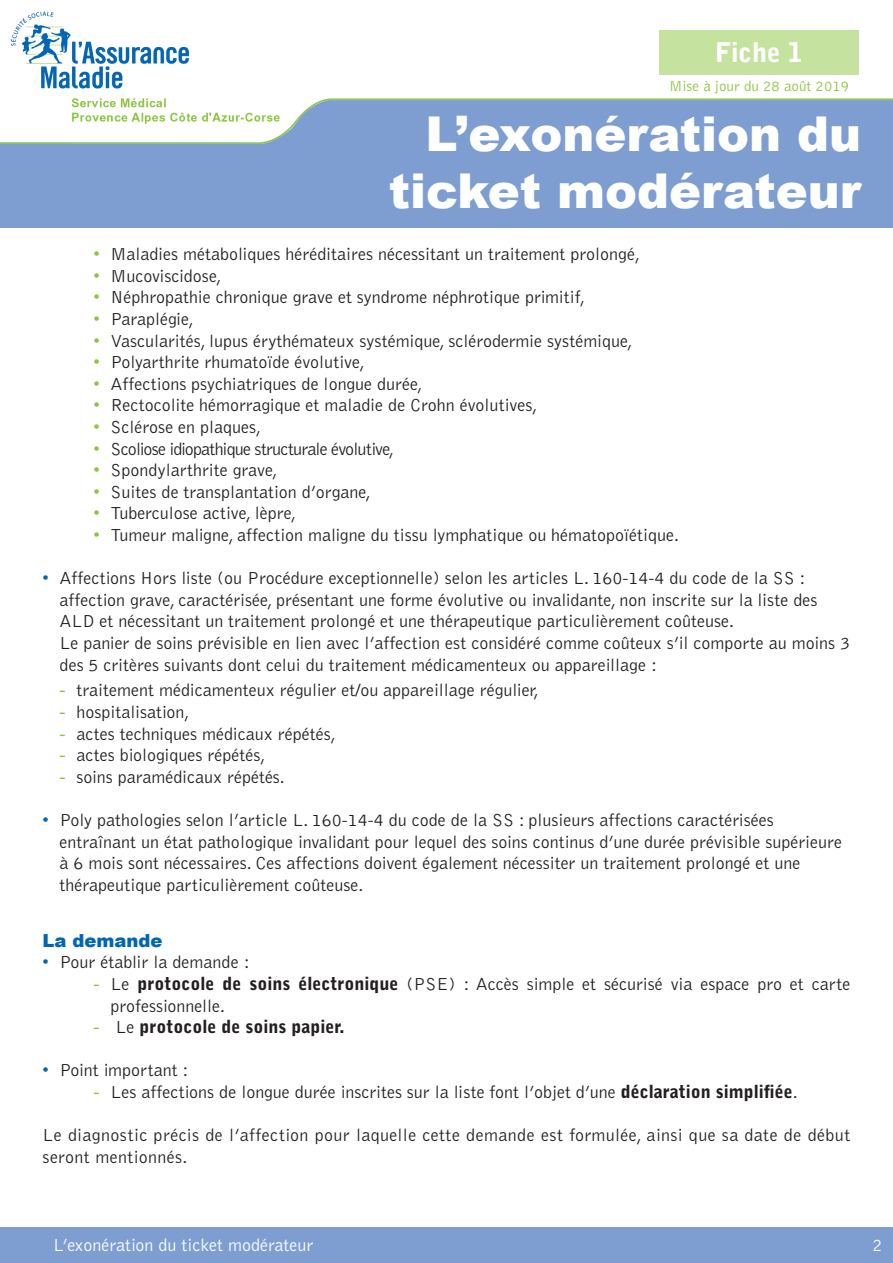
<style>
.page{position:relative;width:893px;height:1263px;background:#fff}
.page>*{position:absolute;margin:0;border:0;box-sizing:border-box;transform-origin:0 0}
.Titre{font:900 48px "Arial";color:#fff}
.t1{font:900 27px "Bell Gothic";color:#fff}
.t2{font:300 18px/21.6px "Bell Gothic";color:#231f20}
.t3{font:300 18px/21.6px "Bell Gothic";letter-spacing:.02em;color:#231f20}
.t4{font:300 18px "Bell Gothic";letter-spacing:-.045em;color:#231f20}
.Titre-2{font:300 18px "Bell Gothic";color:#fff}
.t5{font:900 18px "Bell Gothic";color:#231f20}
.t6{font:900 18px "Arial";color:#0166b3}
.t7{font:300 15px "Bell Gothic";color:#8bc63e}
.s1{font-family:"Arial";font-weight:400;color:#8bc63e}
.s2{font-family:"Arial";font-weight:400;color:#0166b3}
.s3{font-weight:900}
.s4{font-weight:300}
</style>
<div class="page">
<div style="left:0;top:1227px;width:893px;height:36px;background:#7e9ed2"></div>
<div style="left:0;top:97px;width:893px;height:131px;background:#7e9ed2"></div>
<img style="left:0;top:11px;width:893px;height:133px">
<div style="left:659px;top:30px;width:200px;height:45px;background:#c5e29e"></div>
<h2 class="t1" style="left:715px;top:37px;width:89px">Fiche 1</h2>
<p class="t7" style="left:669px;top:78px;width:181px">Mise à jour du 28 août 2019</p>
<p class="Titre" style="left:425px;top:99px;width:437px">L’exonération du</p>
<p class="Titre" style="left:389px;top:156px;width:474px">ticket modérateur</p>
<p class="t2" style="left:94px;top:244px;width:548px"><span class="s1">•</span> Maladies métaboliques héréditaires nécessitant un traitement prolongé,</p>
<p class="t2" style="left:94px;top:265px;width:130px"><span class="s1">•</span> Mucoviscidose,</p>
<p class="t2" style="left:94px;top:287px;width:493px"><span class="s1">•</span> Néphropathie chronique grave et syndrome néphrotique primitif,</p>
<p class="t2" style="left:94px;top:309px;width:102px"><span class="s1">•</span> Paraplégie,</p>
<p class="t2" style="left:94px;top:330px;width:541px"><span class="s1">•</span> Vascularités, lupus érythémateux systémique, sclérodermie systémique,</p>
<p class="t2" style="left:94px;top:352px;width:273px"><span class="s1">•</span> Polyarthrite rhumatoïde évolutive,</p>
<p class="t2" style="left:94px;top:373px;width:330px"><span class="s1">•</span> Affections psychiatriques de longue durée,</p>
<p class="t2" style="left:94px;top:395px;width:445px"><span class="s1">•</span> Rectocolite hémorragique et maladie de Crohn évolutives,</p>
<p class="t2" style="left:94px;top:417px;width:169px"><span class="s1">•</span> Sclérose en plaques,</p>
<p class="t4" style="left:94px;top:439px;width:302px"><span class="s1">•</span> Scoliose idiopathique structurale évolutive,</p>
<p class="t2" style="left:94px;top:460px;width:186px"><span class="s1">•</span> Spondylarthrite grave,</p>
<p class="t2" style="left:94px;top:481px;width:279px"><span class="s1">•</span> Suites de transplantation d’organe,</p>
<p class="t2" style="left:94px;top:503px;width:204px"><span class="s1">•</span> Tuberculose active, lèpre,</p>
<p class="t2" style="left:94px;top:525px;width:587px"><span class="s1">•</span> Tumeur maligne, affection maligne du tissu lymphatique ou hématopoïétique.</p>
<p class="t2" style="left:60px;top:568px;width:792px;text-indent:-17px"><span class="s2">•</span> Affections Hors liste (ou Procédure exceptionnelle) selon les articles L. 160-14-4 du code de la SS : affection grave, caractérisée, présentant une forme évolutive ou invalidante, non inscrite sur la liste des ALD et nécessitant un traitement prolongé et une thérapeutique particulièrement coûteuse.<br>Le panier de soins prévisible en lien avec l’affection est considéré comme coûteux s’il comporte au moins 3 des 5 critères suivants dont celui du traitement médicamenteux ou appareillage :</p>
<p class="t2" style="left:60px;top:680px;width:481px"><span class="s1">-</span> traitement médicamenteux régulier et/ou appareillage régulier,</p>
<p class="t2" style="left:60px;top:702px;width:131px"><span class="s1">-</span> hospitalisation,</p>
<p class="t2" style="left:60px;top:723px;width:278px"><span class="s1">-</span> actes techniques médicaux répétés,</p>
<p class="t2" style="left:60px;top:745px;width:207px"><span class="s1">-</span> actes biologiques répétés,</p>
<p class="t2" style="left:60px;top:766px;width:227px"><span class="s1">-</span> soins paramédicaux répétés.</p>
<p class="t2" style="left:60px;top:810px;width:784px;text-indent:-17px"><span class="s2">•</span> Poly pathologies selon l’article L. 160-14-4 du code de la SS : plusieurs affections caractérisées entraînant un état pathologique invalidant pour lequel des soins continus d’une durée prévisible supérieure à 6 mois sont nécessaires. Ces affections doivent également nécessiter un traitement prolongé et une thérapeutique particulièrement coûteuse.</p>
<p class="t6" style="left:43px;top:927px;width:122px">La demande</p>
<p class="t2" style="left:43px;top:952px;width:209px"><span class="s2">•</span> Pour établir la demande :</p>
<p class="t2" style="left:111px;top:974px;width:741px;text-indent:-17px"><span class="s1">-</span> Le <span class="s3">protocole de soins électronique</span> (PSE) : Accès simple et sécurisé via espace pro et carte professionnelle.</p>
<p class="t5" style="left:94px;top:1016px;width:253px"><span class="s1">-</span> <span class="s4">Le</span> protocole de soins papier.</p>
<p class="t2" style="left:43px;top:1060px;width:148px"><span class="s2">•</span> Point important :</p>
<p class="t2" style="left:94px;top:1082px;width:706px"><span class="s1">-</span> Les affections de longue durée inscrites sur la liste font l’objet d’une <span class="s3">déclaration simplifiée</span>.</p>
<p class="t3" style="left:43px;top:1125px;width:809px">Le diagnostic précis de l’affection pour laquelle cette demande est formulée, ainsi que sa date de début seront mentionnés.</p>
<p class="Titre-2" style="left:53px;top:1236px;width:262px">L’exonération du ticket modérateur</p>
<p class="Titre-2" style="left:872px;top:1236px;width:12px">2</p>
</div>
